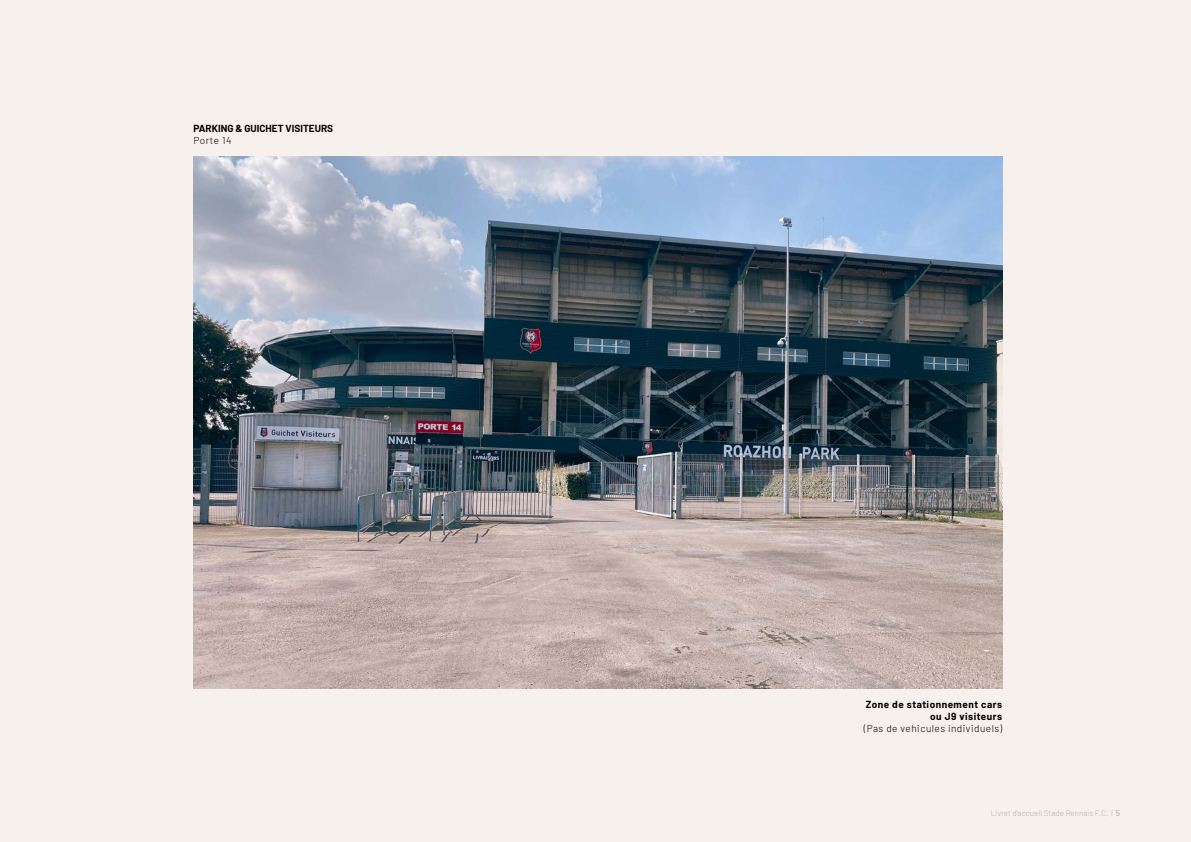
<style>
.page{position:relative;width:1191px;height:842px;background:#f7f1ed}
.page>*{position:absolute;margin:0;border:0;box-sizing:border-box;transform-origin:0 0}
.t1{font:700 10px/12px "Barlow";letter-spacing:.045em;color:#000;text-align:right}
.t2{font:300 10px "Barlow";letter-spacing:.05em;color:#000}
.t3{font:700 10px "Barlow";color:#000}
.t4{font:300 8px "Barlow";color:#b5b0ac}
.s1{font-weight:500}
</style>
<div class="page">
<img style="left:193px;top:156px;width:809px;height:533px">
<p class="t3" style="left:193px;top:121px;width:141px">PARKING &amp; GUICHET VISITEURS</p>
<p class="t2" style="left:193px;top:133px;width:39px">Porte 14</p>
<p class="t1" style="left:865px;top:698px;width:138px">Zone de stationnement cars ou J9 visiteurs</p>
<p class="t2" style="left:863px;top:721px;width:140px">(Pas de vehicules individuels)</p>
<p class="t4" style="left:990px;top:807px;width:131px">Livret d’accueil Stade Rennais F.C. | <span class="s1">5</span></p>
</div>
